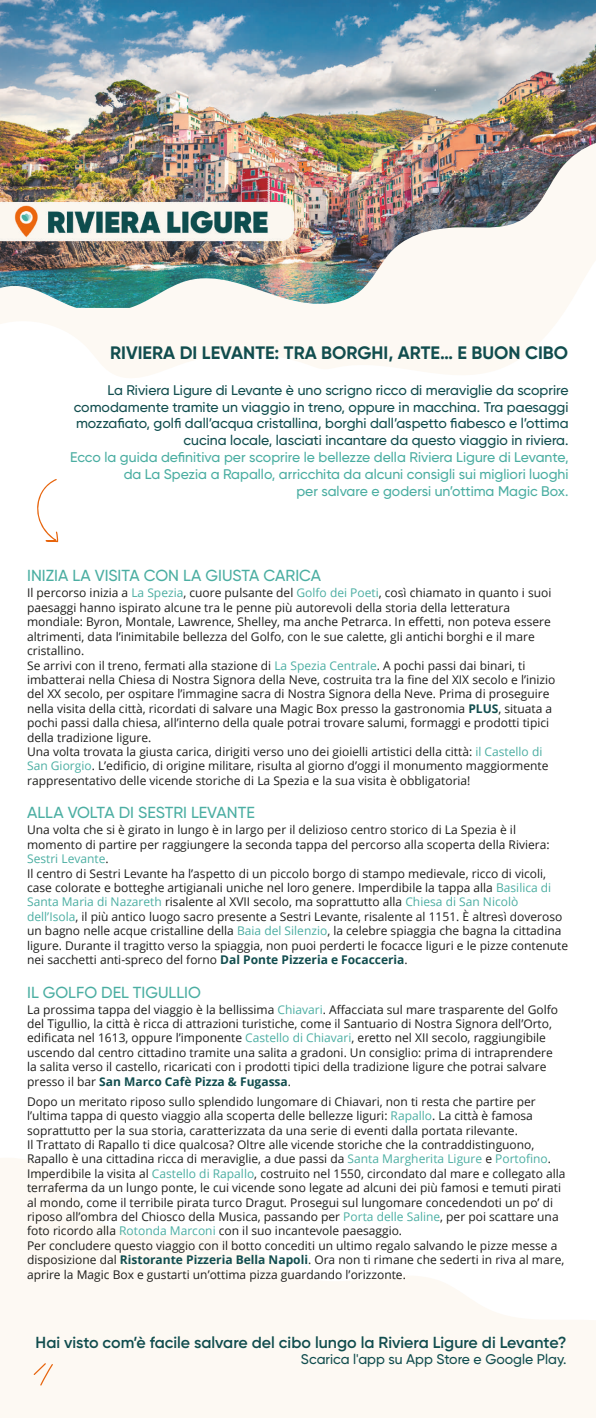
<style>
.page{position:relative;width:596px;height:1418px;background:#fff}
.page>*{position:absolute;margin:0;border:0;box-sizing:border-box;transform-origin:0 0}
.t1{font:700 18px "Gilroy";color:#114d4e}
.t2{font:500 16px "Gilroy";color:#4baea2}
.t3{font:600 16px "Gilroy";color:#114d4e}
.t4{font:500 14px/16.8px "Gilroy";color:#114d4e;text-align:right}
.t5{font:500 14px/16.8px "Gilroy";color:#4baea2;text-align:right}
.t6{font:12px/14.4px "Open Sans";color:#1d1d1b}
.s1{color:#4baea2}
.s2{font-weight:700;color:#114d4e}
</style>
<div class="page">
<svg style="left:0;top:308px;width:566px;height:70px;fill:#fdf9f3"></svg>
<svg style="left:0;top:1158px;width:595px;height:259px;fill:#fdf9f3"></svg>
<img style="left:0;top:0;width:595px;height:308px">
<svg style="left:33px;top:1362px;width:20px;height:23px"></svg>
<svg style="left:37px;top:479px;width:21px;height:63px"></svg>
<h1 class="t1" style="left:110px;top:343px;width:459px">RIVIERA DI LEVANTE: TRA BORGHI, ARTE… E BUON CIBO</h1>
<p class="t4" style="left:74px;top:381px;width:496px">La Riviera Ligure di Levante è uno scrigno ricco di meraviglie da scoprire comodamente tramite un viaggio in treno, oppure in macchina. Tra paesaggi mozzafiato, golfi dall’acqua cristallina, borghi dall’aspetto fiabesco e l’ottima cucina locale, lasciati incantare da questo viaggio in riviera.</p>
<p class="t5" style="left:70px;top:449px;width:499px">Ecco la guida definitiva per scoprire le bellezze della Riviera Ligure di Levante, da La Spezia a Rapallo, arricchita da alcuni consigli sui migliori luoghi<br>per salvare e godersi un’ottima Magic Box.</p>
<h2 class="t2" style="left:27px;top:567px;width:295px">INIZIA LA VISITA CON LA GIUSTA CARICA</h2>
<p class="t6" style="left:27px;top:585px;width:529px">Il percorso inizia a <span class="s1">La Spezia</span>, cuore pulsante del <span class="s1">Golfo dei Poeti</span>, così chiamato in quanto i suoi paesaggi hanno ispirato alcune tra le penne più autorevoli della storia della letteratura mondiale: Byron, Montale, Lawrence, Shelley, ma anche Petrarca. In effetti, non poteva essere altrimenti, data l’inimitabile bellezza del Golfo, con le sue calette, gli antichi borghi e il mare cristallino.<br>Se arrivi con il treno, fermati alla stazione di <span class="s1">La Spezia Centrale</span>. A pochi passi dai binari, ti imbatterai nella Chiesa di Nostra Signora della Neve, costruita tra la fine del XIX secolo e l’inizio del XX secolo, per ospitare l’immagine sacra di Nostra Signora della Neve. Prima di proseguire nella visita della città, ricordati di salvare una Magic Box presso la gastronomia <span class="s2">PLUS</span>, situata a pochi passi dalla chiesa, all’interno della quale potrai trovare salumi, formaggi e prodotti tipici della tradizione ligure.<br>Una volta trovata la giusta carica, dirigiti verso uno dei gioielli artistici della città: <span class="s1">il Castello di San Giorgio</span>. L’edificio, di origine militare, risulta al giorno d’oggi il monumento maggiormente rappresentativo delle vicende storiche di La Spezia e la sua visita è obbligatoria!</p>
<h2 class="t2" style="left:27px;top:804px;width:229px">ALLA VOLTA DI SESTRI LEVANTE</h2>
<p class="t6" style="left:27px;top:824px;width:542px">Una volta che si è girato in lungo è in largo per il delizioso centro storico di La Spezia è il momento di partire per raggiungere la seconda tappa del percorso alla scoperta della Riviera:<br><span class="s1">Sestri Levante</span>.<br>Il centro di Sestri Levante ha l’aspetto di un piccolo borgo di stampo medievale, ricco di vicoli, case colorate e botteghe artigianali uniche nel loro genere. Imperdibile la tappa alla <span class="s1">Basilica di Santa Maria di Nazareth</span> risalente al XVII secolo, ma soprattutto alla <span class="s1">Chiesa di San Nicolò dell’Isola</span>, il più antico luogo sacro presente a Sestri Levante, risalente al 1151. È altresì doveroso un bagno nelle acque cristalline della <span class="s1">Baia del Silenzio</span>, la celebre spiaggia che bagna la cittadina ligure. Durante il tragitto verso la spiaggia, non puoi perderti le focacce liguri e le pizze contenute nei sacchetti anti-spreco del forno <span class="s2">Dal Ponte Pizzeria e Focacceria</span>.</p>
<h2 class="t2" style="left:27px;top:983px;width:175px">IL GOLFO DEL TIGULLIO</h2>
<p class="t6" style="left:27px;top:1003px;width:532px">La prossima tappa del viaggio è la bellissima <span class="s1">Chiavari</span>. Affacciata sul mare trasparente del Golfo del Tigullio, la città è ricca di attrazioni turistiche, come il Santuario di Nostra Signora dell’Orto, edificata nel 1613, oppure l’imponente <span class="s1">Castello di Chiavari</span>, eretto nel XII secolo, raggiungibile uscendo dal centro cittadino tramite una salita a gradoni. Un consiglio: prima di intraprendere la salita verso il castello, ricaricati con i prodotti tipici della tradizione ligure che potrai salvare presso il bar <span class="s2">San Marco Cafè Pizza &amp; Fugassa</span>.</p>
<p class="t6" style="left:27px;top:1095px;width:539px">Dopo un meritato riposo sullo splendido lungomare di Chiavari, non ti resta che partire per l’ultima tappa di questo viaggio alla scoperta delle bellezze liguri: <span class="s1">Rapallo</span>. La città è famosa soprattutto per la sua storia, caratterizzata da una serie di eventi dalla portata rilevante.<br>Il Trattato di Rapallo ti dice qualcosa? Oltre alle vicende storiche che la contraddistinguono, Rapallo è una cittadina ricca di meraviglie, a due passi da <span class="s1">Santa Margherita Ligure</span> e <span class="s1">Portofino</span>.<br>Imperdibile la visita al <span class="s1">Castello di Rapallo</span>, costruito nel 1550, circondato dal mare e collegato alla terraferma da un lungo ponte, le cui vicende sono legate ad alcuni dei più famosi e temuti pirati al mondo, come il terribile pirata turco Dragut. Prosegui sul lungomare concedendoti un po’ di riposo all’ombra del Chiosco della Musica, passando per <span class="s1">Porta delle Saline</span>, per poi scattare una foto ricordo alla <span class="s1">Rotonda Marconi</span> con il suo incantevole paesaggio.<br>Per concludere questo viaggio con il botto concediti un ultimo regalo salvando le pizze messe a disposizione dal <span class="s2">Ristorante Pizzeria Bella Napoli</span>. Ora non ti rimane che sederti in riva al mare, aprire la Magic Box e gustarti un’ottima pizza guardando l’orizzonte.</p>
<h2 class="t3" style="left:36px;top:1334px;width:532px">Hai visto com’è facile salvare del cibo lungo la Riviera Ligure di Levante?</h2>
<p class="t4" style="left:300px;top:1351px;width:267px">Scarica l'app su App Store e Google Play.</p>
</div>
